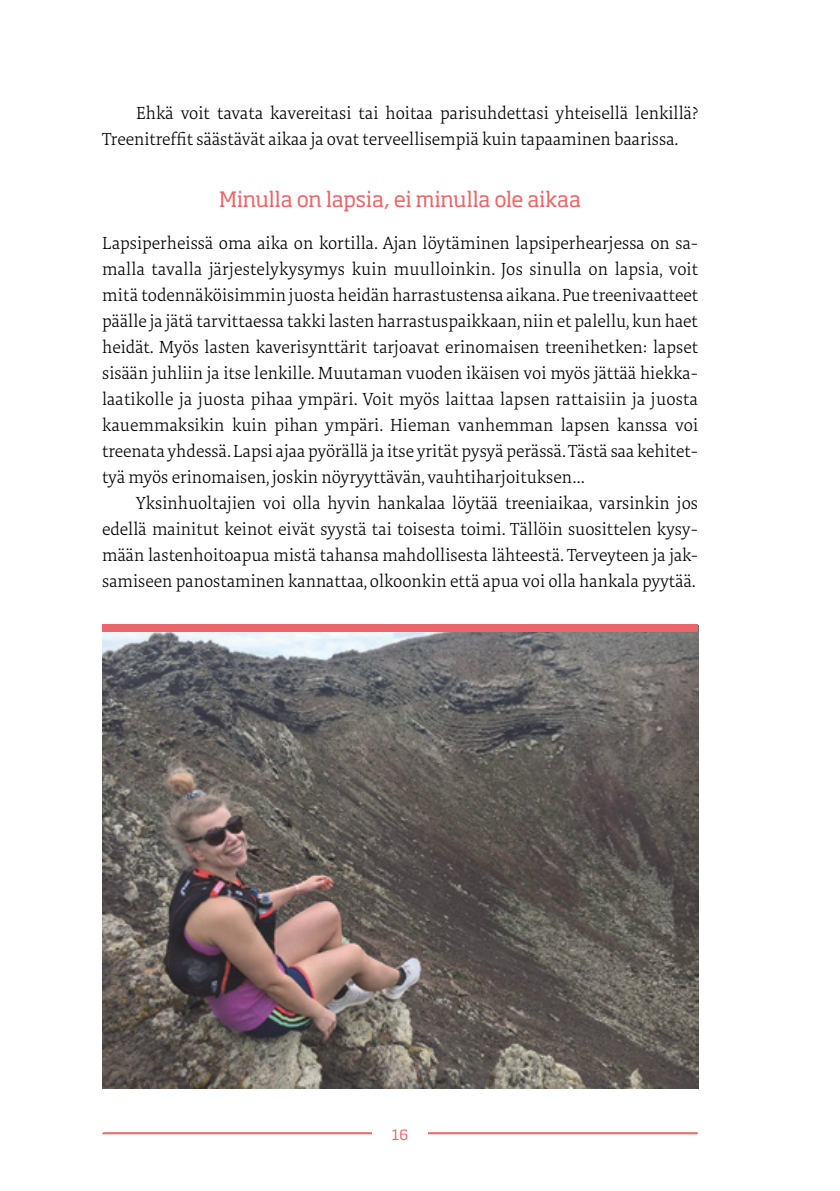
<style>
.page{position:relative;width:840px;height:1191px;background:#fff}
.page>*{position:absolute;margin:0;border:0;box-sizing:border-box;transform-origin:0 0}
.t1{font:21px "Soho Pro";letter-spacing:-.005em;color:#eb666a}
.t2{font:300 expanded 18px/26px "Tundra OT";color:#000;text-align:justify}
.t3{font:14px "Soho Pro";color:#eb666a}
</style>
<div class="page">
<svg style="left:102px;top:1132px;width:596px;height:2px"></svg>
<div style="left:372px;top:1118px;width:55px;height:33px;background:#fff"></div>
<img style="left:102px;top:631px;width:595px;height:458px">
<div style="left:102px;top:624px;width:595px;height:7px;background:#eb666a"></div>
<p class="t2" style="left:102px;top:101px;width:597px;text-indent:34px">Ehkä voit tavata kavereitasi tai hoitaa parisuhdettasi yhteisellä lenkillä?<br>Treenitreffit säästävät aikaa ja ovat terveellisempiä kuin tapaaminen baarissa.</p>
<p class="t1" style="left:219px;top:185px;width:363px">Minulla on lapsia, ei minulla ole aikaa</p>
<p class="t2" style="left:102px;top:231px;width:597px">Lapsiperheissä oma aika on kortilla. Ajan löytäminen lapsiperhearjessa on sa&shy;malla tavalla järjestelykysymys kuin muulloinkin. Jos sinulla on lapsia, voit mitä todennäköisimmin juosta heidän harrastustensa aikana. Pue treenivaatteet päälle ja jätä tarvittaessa takki lasten harrastuspaikkaan, niin et palellu, kun haet heidät. Myös lasten kaverisynttärit tarjoavat erinomaisen treenihetken: lapset sisään juhliin ja itse lenkille. Muutaman vuoden ikäisen voi myös jättää hiekka&shy;laatikolle ja juosta pihaa ympäri. Voit myös laittaa lapsen rattaisiin ja juosta kauemmaksikin kuin pihan ympäri. Hieman vanhemman lapsen kanssa voi treenata yhdessä. Lapsi ajaa pyörällä ja itse yrität pysyä perässä. Tästä saa kehitet&shy;tyä myös erinomaisen, joskin nöyryyttävän, vauhtiharjoituksen…</p>
<p class="t2" style="left:102px;top:491px;width:597px;text-indent:34px">Yksinhuoltajien voi olla hyvin hankalaa löytää treeniaikaa, varsinkin jos edellä mainitut keinot eivät syystä tai toisesta toimi. Tällöin suosittelen kysy&shy;mään lastenhoitoapua mistä tahansa mahdollisesta lähteestä. Terveyteen ja jak&shy;samiseen panostaminen kannattaa, olkoonkin että apua voi olla hankala pyytää.</p>
<p class="t3" style="left:391px;top:1125px;width:18px">16</p>
</div>
